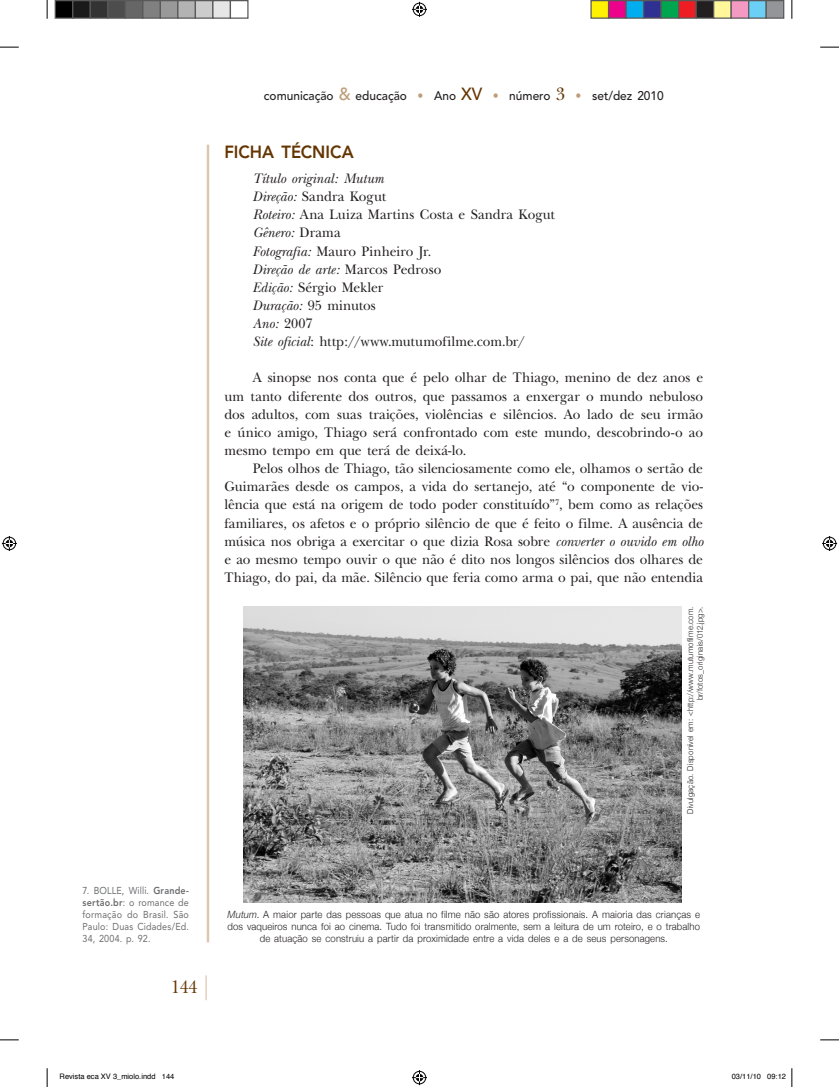
<style>
.page{position:relative;width:839px;height:1087px;background:#fff}
.page>*{position:absolute;margin:0;border:0;box-sizing:border-box;transform-origin:0 0}
.t1{font:18.75px "New Baskerville";color:#653500;scale:.9 1}
.t2{font:800 17.5px "Avenir";color:#653500;scale:.95 1}
.t3{font:14.38px/18.1px "New Baskerville";color:#231f20;text-align:justify;scale:.95 1}
.t4{font:500 12.5px "Avenir";color:#231f20;scale:.95 1}
.t5{font:300 10px/12px "Helvetica Neue";letter-spacing:.015em;color:#231f20;text-align:center;scale:.95 1}
.t6{font:10px/12px "Avenir";letter-spacing:.02em;color:#6c6d70;text-align:justify;scale:.9 1}
.t7{font:300 8.12px/9.8px "Helvetica Neue";letter-spacing:.02em;color:#231f20;text-align:right;scale:.95 1}
.t8{font:7.5px "Helvetica";color:#000}
.s1{font-size:17.5px;color:#bf9d79}
.s2{color:#bf9d79}
.s3{font-size:17.5px;color:#653500}
.s4{font-family:"New Baskerville";font-weight:400;font-size:18.75px;color:#653500}
.s5{font-style:italic}
.s6{font-weight:800}
</style>
<div class="page">
<hr style="left:207px;top:145px;width:2px;height:797px;background:#dcc8b2">
<hr style="left:205px;top:975px;width:2px;height:25px;background:#dcc8b2">
<img style="left:243px;top:607px;width:438px;height:295px">
<svg style="left:0;top:46px;width:19px;height:2px"></svg>
<svg style="left:820px;top:46px;width:18px;height:2px"></svg>
<svg style="left:0;top:1039px;width:19px;height:1px"></svg>
<svg style="left:820px;top:1039px;width:18px;height:1px"></svg>
<svg style="left:46px;top:0;width:2px;height:19px"></svg>
<svg style="left:46px;top:1068px;width:2px;height:18px"></svg>
<svg style="left:791px;top:0;width:1px;height:19px"></svg>
<svg style="left:412px;top:2px;width:15px;height:15px"></svg>
<svg style="left:412px;top:1070px;width:15px;height:14px"></svg>
<svg style="left:2px;top:536px;width:15px;height:15px"></svg>
<svg style="left:822px;top:536px;width:14px;height:15px"></svg>
<div style="left:55px;top:1px;width:18px;height:17px;background:#000"></div>
<div style="left:55px;top:0;width:18px;height:19px;border:1px solid #595959"></div>
<div style="left:73px;top:1px;width:17px;height:17px;background:#1a1a1a"></div>
<div style="left:72px;top:0;width:19px;height:19px;border:1px solid #595959"></div>
<div style="left:90px;top:1px;width:18px;height:17px;background:#333"></div>
<div style="left:90px;top:0;width:18px;height:19px;border:1px solid #595959"></div>
<div style="left:108px;top:1px;width:17px;height:17px;background:#4d4d4d"></div>
<div style="left:107px;top:0;width:19px;height:19px;border:1px solid #595959"></div>
<div style="left:125px;top:1px;width:18px;height:17px;background:#666"></div>
<div style="left:125px;top:0;width:18px;height:19px;border:1px solid #595959"></div>
<div style="left:143px;top:1px;width:17px;height:17px;background:#808080"></div>
<div style="left:142px;top:0;width:19px;height:19px;border:1px solid #595959"></div>
<div style="left:160px;top:1px;width:18px;height:17px;background:#999"></div>
<div style="left:160px;top:0;width:18px;height:19px;border:1px solid #595959"></div>
<div style="left:178px;top:1px;width:17px;height:17px;background:#b3b3b3"></div>
<div style="left:177px;top:0;width:19px;height:19px;border:1px solid #595959"></div>
<div style="left:195px;top:1px;width:18px;height:17px;background:#ccc"></div>
<div style="left:195px;top:0;width:18px;height:19px;border:1px solid #595959"></div>
<div style="left:213px;top:1px;width:17px;height:17px;background:#e6e6e6"></div>
<div style="left:212px;top:0;width:19px;height:19px;border:1px solid #595959"></div>
<div style="left:230px;top:0;width:18px;height:19px;border:1px solid #595959"></div>
<div style="left:591px;top:1px;width:17px;height:17px;background:#fff101"></div>
<div style="left:590px;top:0;width:19px;height:19px;border:1px solid #595959"></div>
<div style="left:608px;top:1px;width:18px;height:17px;background:#ed028c"></div>
<div style="left:607px;top:0;width:19px;height:19px;border:1px solid #595959"></div>
<div style="left:626px;top:1px;width:17px;height:17px;background:#00aeef"></div>
<div style="left:625px;top:0;width:19px;height:19px;border:1px solid #595959"></div>
<div style="left:643px;top:1px;width:18px;height:17px;background:#2e3092"></div>
<div style="left:642px;top:0;width:19px;height:19px;border:1px solid #595959"></div>
<div style="left:661px;top:1px;width:17px;height:17px;background:#00a54f"></div>
<div style="left:660px;top:0;width:19px;height:19px;border:1px solid #595959"></div>
<div style="left:678px;top:1px;width:18px;height:17px;background:#ee1d23"></div>
<div style="left:677px;top:0;width:19px;height:19px;border:1px solid #595959"></div>
<div style="left:696px;top:1px;width:17px;height:17px;background:#231f20"></div>
<div style="left:695px;top:0;width:19px;height:19px;border:1px solid #595959"></div>
<div style="left:713px;top:1px;width:18px;height:17px;background:#fff79a"></div>
<div style="left:712px;top:0;width:19px;height:19px;border:1px solid #595959"></div>
<div style="left:731px;top:1px;width:17px;height:17px;background:#f499c2"></div>
<div style="left:730px;top:0;width:19px;height:19px;border:1px solid #595959"></div>
<div style="left:748px;top:1px;width:18px;height:17px;background:#6bcff6"></div>
<div style="left:747px;top:0;width:19px;height:19px;border:1px solid #595959"></div>
<div style="left:766px;top:1px;width:17px;height:17px;background:#939598"></div>
<div style="left:765px;top:0;width:19px;height:19px;border:1px solid #595959"></div>
<svg style="left:791px;top:1068px;width:1px;height:18px"></svg>
<p class="t4" style="left:264px;top:89px;width:422px">comunicação <span class="s1">&amp;</span> educação <span class="s2">•</span> Ano <span class="s3">XV</span> <span class="s2">•</span> número <span class="s4">3</span> <span class="s2">•</span> set/dez 2010</p>
<p class="t2" style="left:224px;top:141px;width:28px">Ficha</p>
<p class="t2" style="left:281px;top:141px;width:13px">técn</p>
<p class="t2" style="left:325px;top:141px;width:18px">ica</p>
<p class="t3" style="left:253px;top:169px;width:319px;text-align:left"><span class="s5">Título original: Mutum<br>Direção:</span> Sandra Kogut<br><span class="s5">Roteiro:</span> Ana Luiza Martins Costa e Sandra Kogut<br><span class="s5">Gênero:</span> Drama<br><span class="s5">Fotografia:</span> Mauro Pinheiro Jr.<br><span class="s5">Direção de arte:</span> Marcos Pedroso<br><span class="s5">Edição:</span> Sérgio Mekler<br><span class="s5">Duração:</span> 95 minutos<br><span class="s5">Ano:</span> 2007<br><span class="s5">Site oficial</span>: http://www.mutumofilme.com.br/</p>
<p class="t3" style="left:224px;top:369px;width:505px;text-indent:28px">A sinopse nos conta que é pelo olhar de Thiago, menino de dez anos e um tanto diferente dos outros, que passamos a enxergar o mundo nebuloso dos adultos, com suas traições, violências e silêncios. Ao lado de seu irmão e único amigo, Thiago será confrontado com este mundo, descobrindo-o ao mesmo tempo em que terá de deixá-lo.</p>
<p class="t3" style="left:224px;top:459px;width:505px;text-indent:28px">Pelos olhos de Thiago, tão silenciosamente como ele, olhamos o sertão de Guimarães desde os campos, a vida do sertanejo, até “o componente de vio&shy;lência que está na origem de todo poder constituído”<sup>7</sup>, bem como as relações familiares, os afetos e o próprio silêncio de que é feito o filme. A ausência de música nos obriga a exercitar o que dizia Rosa sobre <span class="s5">converter o ouvido em olho </span>e ao mesmo tempo ouvir o que não é dito nos longos silêncios dos olhares de Thiago, do pai, da mãe. Silêncio que feria como arma o pai, que não entendia</p>
<p class="t6" style="left:83px;top:884px;width:120px">7. BOLLE, Willi. <span class="s6">Grande&shy;sertão.br</span>: o romance de formação do Brasil. São Paulo: Duas Cidades/Ed.<br>34, 2004. p. 92.</p>
<h1 class="t1" style="left:171px;top:975px;width:31px">144</h1>
<p class="t7" style="left:685px;top:813px;width:219px;rotate:-90deg">Divulgação. Disponível em: &lt;http://www.mutumofilme.com. br/fotos_originais/012.jpg&gt;.</p>
<p class="t5" style="left:227px;top:908px;width:499px"><span class="s5">Mutum</span>. A maior parte das pessoas que atua no filme não são atores profissionais. A maioria das crianças e dos vaqueiros nunca foi ao cinema. Tudo foi transmitido oralmente, sem a leitura de um roteiro, e o trabalho de atuação se construiu a partir da proximidade entre a vida deles e a de seus personagens.</p>
<p class="t8" style="left:60px;top:1070px;width:116px">Revista eca XV 3_miolo.indd 144</p>
<p class="t8" style="left:731px;top:1070px;width:56px">03/11/10 09:12</p>
</div>
